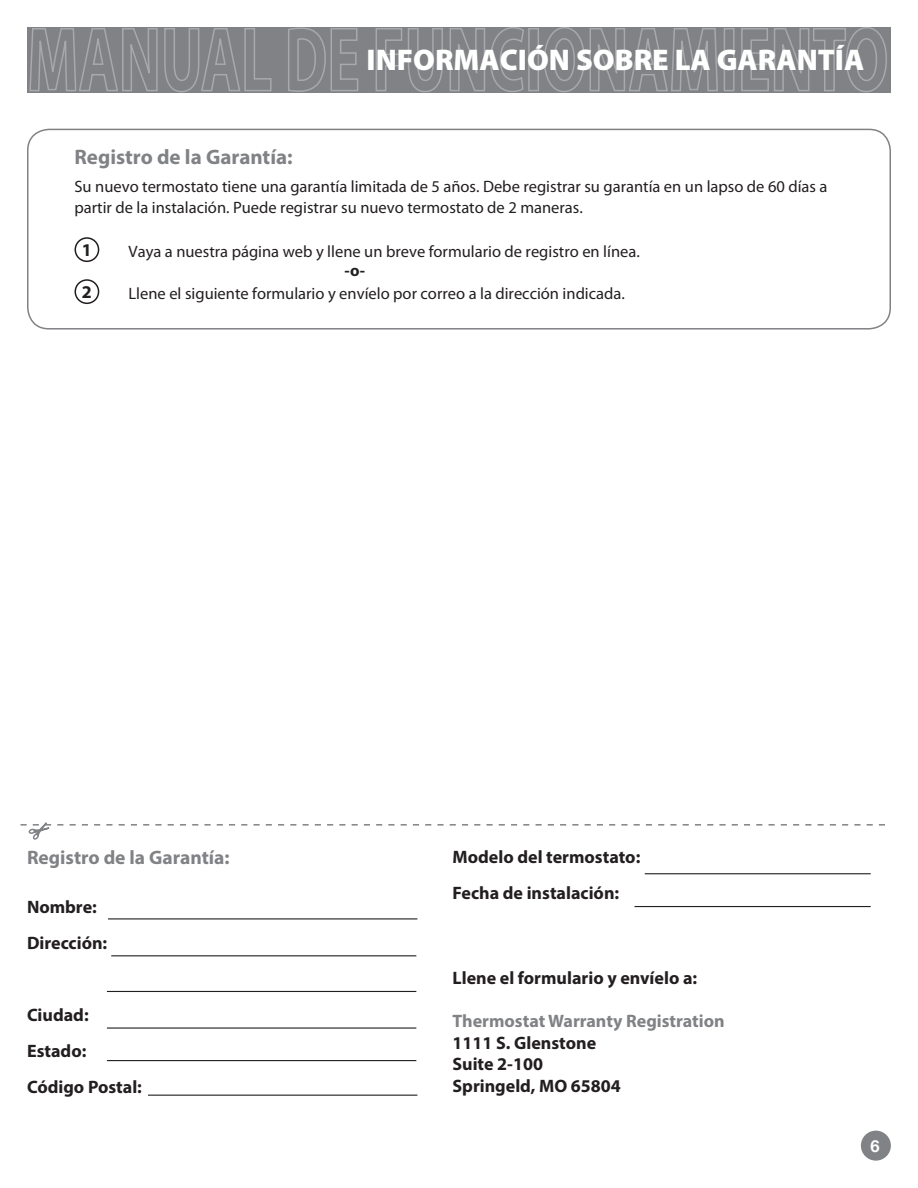
<style>
.page{position:relative;width:918px;height:1188px;background:#fff}
.page>*{position:absolute;margin:0;border:0;box-sizing:border-box;transform-origin:0 0}
.t1{font:900 30px "Myriad Pro";color:#fff}
.t2{font:700 21px "Myriad Pro";color:#808285}
.t3{font:700 19.5px "Myriad Pro";color:#808285}
.t4{font:700 18px "Myriad Pro";color:#231f20}
.t5{font:700 18px "Myriad Pro";color:#808285}
.t6{font:16.5px/21px "Myriad Pro";color:#231f20}
.t7{font:700 16.5px "Myriad Pro";color:#231f20}
.t8{font:700 16.5px "Helvetica Neue";color:#fff}
</style>
<div class="page">
<div style="left:27px;top:27px;width:864px;height:66px;background:#808285"></div>
<div style="left:861px;top:1131px;width:30px;height:30px;background:#808285;border-radius:50%"></div>
<svg style="left:29px;top:28px;width:243px;height:65px"></svg>
<svg style="left:288px;top:27px;width:71px;height:65px"></svg>
<svg style="left:375px;top:27px;width:149px;height:66px"></svg>
<div style="left:528px;top:28px;width:11px;height:63px;border:2px solid #a8a9ad"></div>
<svg style="left:544px;top:27px;width:174px;height:66px"></svg>
<div style="left:724px;top:28px;width:11px;height:63px;border:2px solid #a8a9ad"></div>
<svg style="left:741px;top:27px;width:146px;height:66px"></svg>
<svg style="left:75px;top:237px;width:24px;height:25px"></svg>
<svg style="left:75px;top:279px;width:24px;height:25px"></svg>
<svg style="left:57px;top:824px;width:6px;height:2px"></svg>
<svg style="left:70px;top:824px;width:6px;height:2px"></svg>
<svg style="left:82px;top:824px;width:6px;height:2px"></svg>
<svg style="left:94px;top:824px;width:6px;height:2px"></svg>
<svg style="left:106px;top:824px;width:6px;height:2px"></svg>
<svg style="left:119px;top:824px;width:6px;height:2px"></svg>
<svg style="left:131px;top:824px;width:6px;height:2px"></svg>
<svg style="left:143px;top:824px;width:6px;height:2px"></svg>
<svg style="left:155px;top:824px;width:7px;height:2px"></svg>
<svg style="left:168px;top:824px;width:6px;height:2px"></svg>
<svg style="left:180px;top:824px;width:6px;height:2px"></svg>
<svg style="left:192px;top:824px;width:6px;height:2px"></svg>
<svg style="left:204px;top:824px;width:7px;height:2px"></svg>
<svg style="left:217px;top:824px;width:6px;height:2px"></svg>
<svg style="left:229px;top:824px;width:6px;height:2px"></svg>
<svg style="left:241px;top:824px;width:6px;height:2px"></svg>
<svg style="left:254px;top:824px;width:6px;height:2px"></svg>
<svg style="left:266px;top:824px;width:6px;height:2px"></svg>
<svg style="left:278px;top:824px;width:6px;height:2px"></svg>
<svg style="left:290px;top:824px;width:6px;height:2px"></svg>
<svg style="left:303px;top:824px;width:6px;height:2px"></svg>
<svg style="left:315px;top:824px;width:6px;height:2px"></svg>
<svg style="left:327px;top:824px;width:6px;height:2px"></svg>
<svg style="left:339px;top:824px;width:6px;height:2px"></svg>
<svg style="left:352px;top:824px;width:6px;height:2px"></svg>
<svg style="left:364px;top:824px;width:6px;height:2px"></svg>
<svg style="left:376px;top:824px;width:6px;height:2px"></svg>
<svg style="left:388px;top:824px;width:7px;height:2px"></svg>
<svg style="left:401px;top:824px;width:6px;height:2px"></svg>
<svg style="left:413px;top:824px;width:6px;height:2px"></svg>
<svg style="left:425px;top:824px;width:6px;height:2px"></svg>
<svg style="left:437px;top:824px;width:7px;height:2px"></svg>
<svg style="left:450px;top:824px;width:6px;height:2px"></svg>
<svg style="left:462px;top:824px;width:6px;height:2px"></svg>
<svg style="left:474px;top:824px;width:6px;height:2px"></svg>
<svg style="left:486px;top:824px;width:7px;height:2px"></svg>
<svg style="left:499px;top:824px;width:6px;height:2px"></svg>
<svg style="left:511px;top:824px;width:6px;height:2px"></svg>
<svg style="left:523px;top:824px;width:6px;height:2px"></svg>
<svg style="left:536px;top:824px;width:6px;height:2px"></svg>
<svg style="left:548px;top:824px;width:6px;height:2px"></svg>
<svg style="left:560px;top:824px;width:6px;height:2px"></svg>
<svg style="left:572px;top:824px;width:6px;height:2px"></svg>
<svg style="left:585px;top:824px;width:6px;height:2px"></svg>
<svg style="left:597px;top:824px;width:6px;height:2px"></svg>
<svg style="left:609px;top:824px;width:6px;height:2px"></svg>
<svg style="left:621px;top:824px;width:7px;height:2px"></svg>
<svg style="left:634px;top:824px;width:6px;height:2px"></svg>
<svg style="left:646px;top:824px;width:6px;height:2px"></svg>
<svg style="left:658px;top:824px;width:6px;height:2px"></svg>
<svg style="left:670px;top:824px;width:7px;height:2px"></svg>
<svg style="left:683px;top:824px;width:6px;height:2px"></svg>
<svg style="left:695px;top:824px;width:6px;height:2px"></svg>
<svg style="left:707px;top:824px;width:6px;height:2px"></svg>
<svg style="left:719px;top:824px;width:7px;height:2px"></svg>
<svg style="left:732px;top:824px;width:6px;height:2px"></svg>
<svg style="left:744px;top:824px;width:6px;height:2px"></svg>
<svg style="left:756px;top:824px;width:6px;height:2px"></svg>
<svg style="left:769px;top:824px;width:6px;height:2px"></svg>
<svg style="left:781px;top:824px;width:6px;height:2px"></svg>
<svg style="left:793px;top:824px;width:6px;height:2px"></svg>
<svg style="left:805px;top:824px;width:6px;height:2px"></svg>
<svg style="left:818px;top:824px;width:6px;height:2px"></svg>
<svg style="left:830px;top:824px;width:6px;height:2px"></svg>
<svg style="left:842px;top:824px;width:6px;height:2px"></svg>
<svg style="left:854px;top:824px;width:6px;height:2px"></svg>
<svg style="left:867px;top:824px;width:6px;height:2px"></svg>
<svg style="left:879px;top:824px;width:6px;height:2px"></svg>
<svg style="left:21px;top:822px;width:30px;height:18px"></svg>
<hr style="left:108px;top:918px;width:309px;height:1px;background:#231f20">
<hr style="left:645px;top:873px;width:226px;height:1px;background:#231f20">
<hr style="left:634px;top:906px;width:237px;height:1px;background:#231f20">
<hr style="left:111px;top:955px;width:305px;height:1px;background:#231f20">
<hr style="left:107px;top:991px;width:309px;height:1px;background:#231f20">
<hr style="left:107px;top:1027px;width:309px;height:2px;background:#231f20">
<hr style="left:107px;top:1060px;width:309px;height:1px;background:#231f20">
<hr style="left:148px;top:1095px;width:269px;height:1px;background:#231f20">
<div style="left:27px;top:129px;width:864px;height:201px;border:2px solid #808285;border-radius:21px"></div>
<p class="t1" style="left:367px;top:40px;width:499px">INFORMACIÓN SOBRE LA GARANTÍA</p>
<p class="t2" style="left:75px;top:143px;width:220px">Registro de la Garantía:</p>
<p class="t6" style="left:75px;top:176px;width:755px">Su nuevo termostato tiene una garantía limitada de 5 años. Debe registrar su garantía en un lapso de 60 días a partir de la instalación. Puede registrar su nuevo termostato de 2 maneras.</p>
<p class="t4" style="left:82px;top:238px;width:11px">1</p>
<p class="t6" style="left:129px;top:241px;width:513px">Vaya a nuestra página web y llene un breve formulario de registro en línea.</p>
<p class="t7" style="left:345px;top:260px;width:22px">-o-</p>
<p class="t4" style="left:82px;top:280px;width:11px">2</p>
<p class="t6" style="left:129px;top:283px;width:498px">Llene el siguiente formulario y envíelo por correo a la dirección indicada.</p>
<p class="t3" style="left:27px;top:844px;width:204px">Registro de la Garantía:</p>
<p class="t4" style="left:27px;top:895px;width:71px">Nombre:</p>
<p class="t4" style="left:27px;top:931px;width:82px">Dirección:</p>
<p class="t4" style="left:27px;top:1003px;width:63px">Ciudad:</p>
<p class="t4" style="left:27px;top:1039px;width:61px">Estado:</p>
<p class="t4" style="left:27px;top:1075px;width:116px">Código Postal:</p>
<p class="t4" style="left:453px;top:846px;width:189px">Modelo del termostato:</p>
<p class="t4" style="left:453px;top:882px;width:168px">Fecha de instalación:</p>
<p class="t4" style="left:453px;top:966px;width:246px">Llene el formulario y envíelo a:</p>
<p class="t5" style="left:453px;top:1009px;width:274px">Thermostat Warranty Registration</p>
<p class="t4" style="left:453px;top:1031px;width:145px">1111 S. Glenstone</p>
<p class="t4" style="left:453px;top:1053px;width:92px">Suite 2-100</p>
<p class="t4" style="left:453px;top:1074px;width:170px">Springeld, MO 65804</p>
<p class="t8" style="left:871px;top:1136px;width:11px">6</p>
</div>
